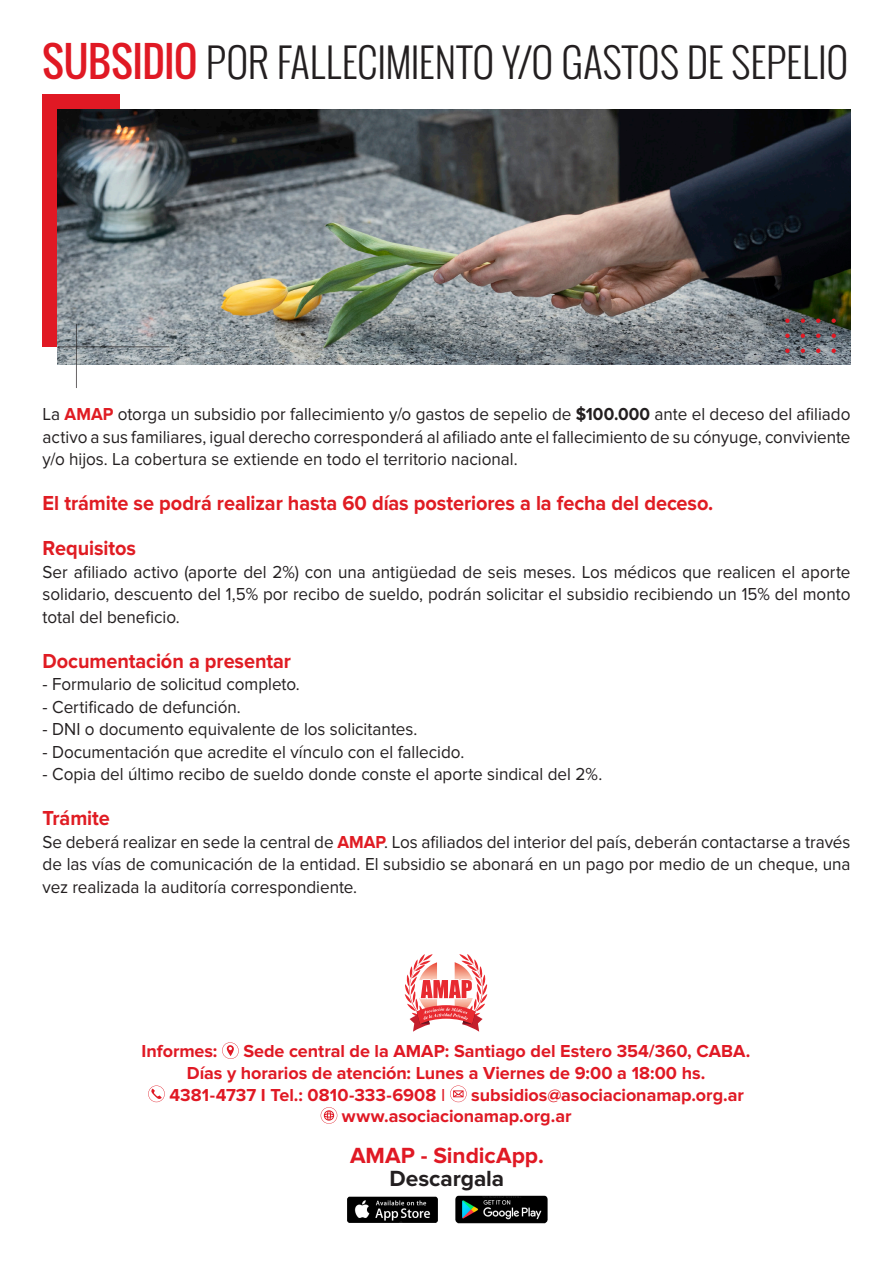
<style>
.page{position:relative;width:893px;height:1263px;background:#fff}
.page>*{position:absolute;margin:0;border:0;box-sizing:border-box;transform-origin:0 0}
.t1{font:300 40.5px "Oswald";letter-spacing:.005em;color:#231f20}
.t2{font:700 22.8px "Proxima Nova";color:#e01924}
.t3{font:700 22.8px "Proxima Nova";letter-spacing:-.005em;color:#231f20}
.t4{font:700 21px "Proxima Nova";letter-spacing:-.005em;color:#e01c23;scale:.95 1}
.t5{font:18px/22.5px "Proxima Nova";color:#231f20;text-align:justify;scale:.95 1}
.t6{font:700 18px "Proxima Nova";letter-spacing:-.005em;color:#e01924}
.s1{font-weight:400;color:#e01924}
.s2{font-weight:700;color:#e01c23}
.s3{font-weight:700}
.s4{font-weight:400}
</style>
<div class="page">
<img style="left:347px;top:1196px;width:91px;height:27px">
<img style="left:455px;top:1195px;width:93px;height:29px">
<div style="left:43px;top:94px;width:77px;height:253px;background:#e01924"></div>
<img style="left:58px;top:109px;width:792px;height:256px">
<svg style="left:785px;top:349px;width:5px;height:4px"></svg>
<svg style="left:785px;top:334px;width:5px;height:4px"></svg>
<svg style="left:785px;top:319px;width:5px;height:4px"></svg>
<svg style="left:801px;top:349px;width:4px;height:4px"></svg>
<svg style="left:801px;top:334px;width:4px;height:4px"></svg>
<svg style="left:801px;top:319px;width:4px;height:4px"></svg>
<svg style="left:816px;top:349px;width:4px;height:4px"></svg>
<svg style="left:816px;top:334px;width:4px;height:4px"></svg>
<svg style="left:816px;top:319px;width:4px;height:4px"></svg>
<svg style="left:831px;top:349px;width:5px;height:4px"></svg>
<svg style="left:831px;top:334px;width:5px;height:4px"></svg>
<svg style="left:831px;top:319px;width:5px;height:4px"></svg>
<svg style="left:58px;top:324px;width:111px;height:64px"></svg>
<svg style="left:222px;top:1042px;width:17px;height:17px"></svg>
<svg style="left:148px;top:1085px;width:17px;height:17px"></svg>
<svg style="left:450px;top:1085px;width:17px;height:17px"></svg>
<svg style="left:321px;top:1107px;width:16px;height:17px"></svg>
<svg style="left:404px;top:954px;width:84px;height:78px"></svg>
<p class="t1" style="left:42px;top:33px;width:808px"><span class="s1">SUBSIDIO</span> POR FALLECIMIENTO Y/O GASTOS DE SEPELIO</p>
<p class="t5" style="left:43px;top:403px;width:852px">La <span class="s2">AMAP</span> otorga un subsidio por fallecimiento y/o gastos de sepelio de <span class="s3">$100.000</span> ante el deceso del afiliado activo a sus familiares, igual derecho corresponderá al afiliado ante el fallecimiento de su cónyuge, conviviente y/o hijos. La cobertura se extiende en todo el territorio nacional.</p>
<p class="t4" style="left:43px;top:491px;width:708px">El trámite se podrá realizar hasta 60 días posteriores a la fecha del deceso.</p>
<p class="t4" style="left:43px;top:536px;width:100px">Requisitos</p>
<p class="t5" style="left:43px;top:561px;width:852px">Ser afiliado activo (aporte del 2%) con una antigüedad de seis meses. Los médicos que realicen el aporte solidario, descuento del 1,5% por recibo de sueldo, podrán solicitar el subsidio recibiendo un 15% del monto total del beneficio.</p>
<p class="t4" style="left:43px;top:649px;width:263px">Documentación a presentar</p>
<p class="t5" style="left:43px;top:673px;width:272px">- Formulario de solicitud completo.</p>
<p class="t5" style="left:43px;top:696px;width:210px">- Certificado de defunción.</p>
<p class="t5" style="left:43px;top:718px;width:396px">- DNI o documento equivalente de los solicitantes.</p>
<p class="t5" style="left:43px;top:741px;width:445px">- Documentación que acredite el vínculo con el fallecido.</p>
<p class="t5" style="left:43px;top:763px;width:591px">- Copia del último recibo de sueldo donde conste el aporte sindical del 2%.</p>
<p class="t4" style="left:43px;top:806px;width:72px">Trámite</p>
<p class="t5" style="left:43px;top:831px;width:852px">Se deberá realizar en sede la central de <span class="s2">AMAP</span>. Los afiliados del interior del país, deberán contactarse a través de las vías de comunicación de la entidad. El subsidio se abonará en un pago por medio de un cheque, una vez realizada la auditoría correspondiente.</p>
<p class="t6" style="left:142px;top:1041px;width:77px">Informes:</p>
<p class="t6" style="left:243px;top:1041px;width:509px">Sede central de la AMAP: Santiago del Estero 354/360, CABA.</p>
<p class="t6" style="left:187px;top:1063px;width:520px">Días y horarios de atención: Lunes a Viernes de 9:00 a 18:00 hs.</p>
<p class="t6" style="left:169px;top:1084px;width:277px">4381-4737 I Tel.: 0810-333-6908 <span class="s4">I</span></p>
<p class="t6" style="left:471px;top:1084px;width:274px">subsidios@asociacionamap.org.ar</p>
<p class="t6" style="left:342px;top:1106px;width:231px">www.asociacionamap.org.ar</p>
<p class="t2" style="left:350px;top:1142px;width:195px">AMAP - SindicApp.</p>
<p class="t3" style="left:390px;top:1165px;width:116px">Descargala</p>
</div>
